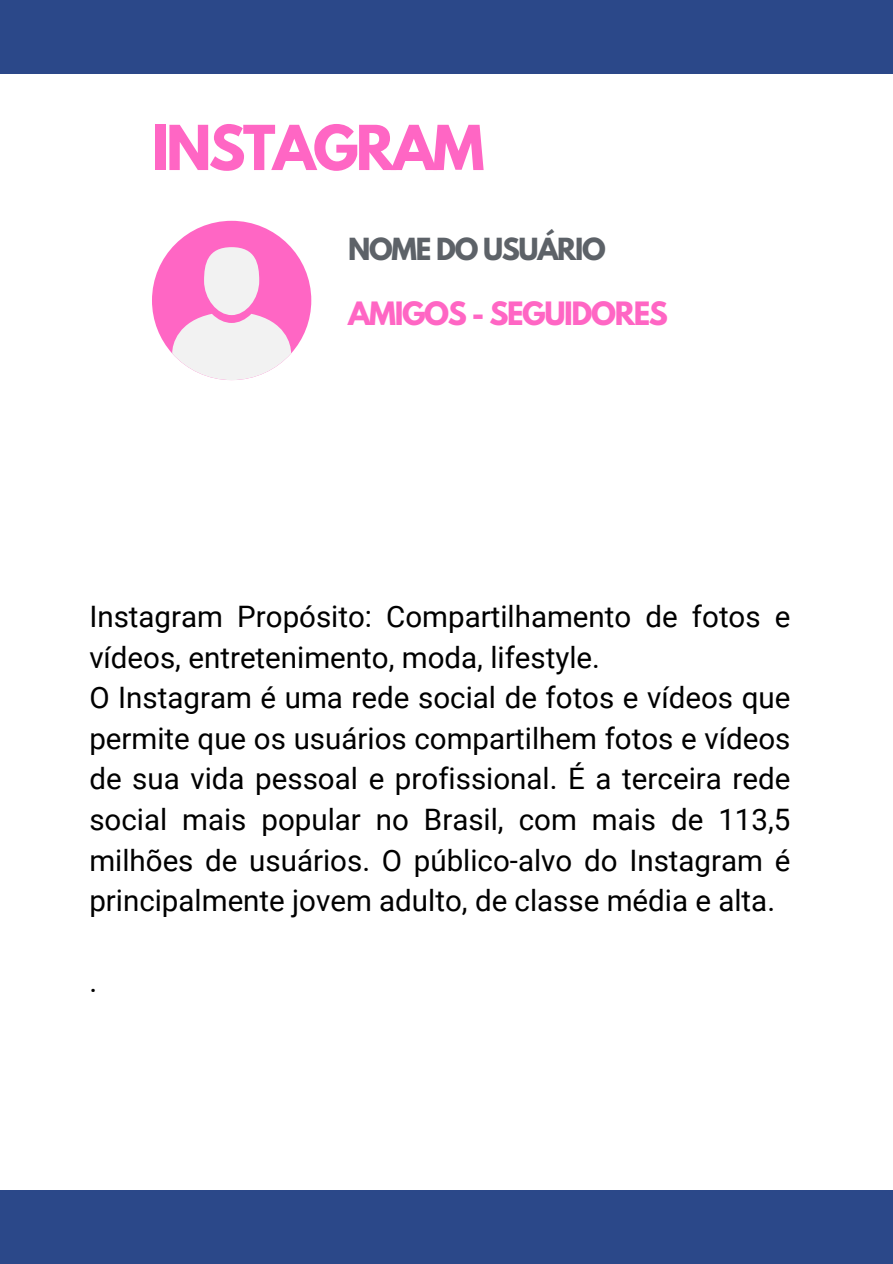
<style>
.page{position:relative;width:893px;height:1264px;background:#fff}
.page>*{position:absolute;margin:0;border:0;box-sizing:border-box;transform-origin:0 0}
.t1{font:700 54.9px "League Spartan";letter-spacing:-.05em;color:#ff66c4}
.t2{font:29.55px/40.5px "Roboto";color:#000}
.t3{font:700 28.5px "League Spartan";letter-spacing:-.05em;color:#ff66c4}
.t4{font:700 27px "League Spartan";letter-spacing:-.05em;color:#5d6268}
</style>
<div class="page">
<div style="left:0;top:0;width:892px;height:73px;background:#2b4889"></div>
<div style="left:0;top:1190px;width:892px;height:73px;background:#2b4889"></div>
<svg style="left:152px;top:221px;width:159px;height:159px"></svg>
<p class="t1" style="left:152px;top:121px;width:334px">INSTAGRAM</p>
<h2 class="t4" style="left:348px;top:235px;width:259px">NOME DO USUÁRIO</h2>
<p class="t3" style="left:348px;top:300px;width:321px">AMIGOS - SEGUIDORES</p>
<h1 class="t2" style="left:89px;top:597px;width:702px">Instagram Propósito: Compartilhamento de fotos e vídeos, entretenimento, moda, lifestyle.</h1>
<p class="t2" style="left:89px;top:678px;width:702px;text-align:justify">O Instagram é uma rede social de fotos e vídeos que permite que os usuários compartilhem fotos e vídeos de sua vida pessoal e profissional. É a terceira rede social mais popular no Brasil, com mais de 113,5 milhões de usuários. O público-alvo do Instagram é principalmente jovem adulto, de classe média e alta.</p>
<h2 class="t2" style="left:89px;top:961px;width:9px">.</h2>
</div>
